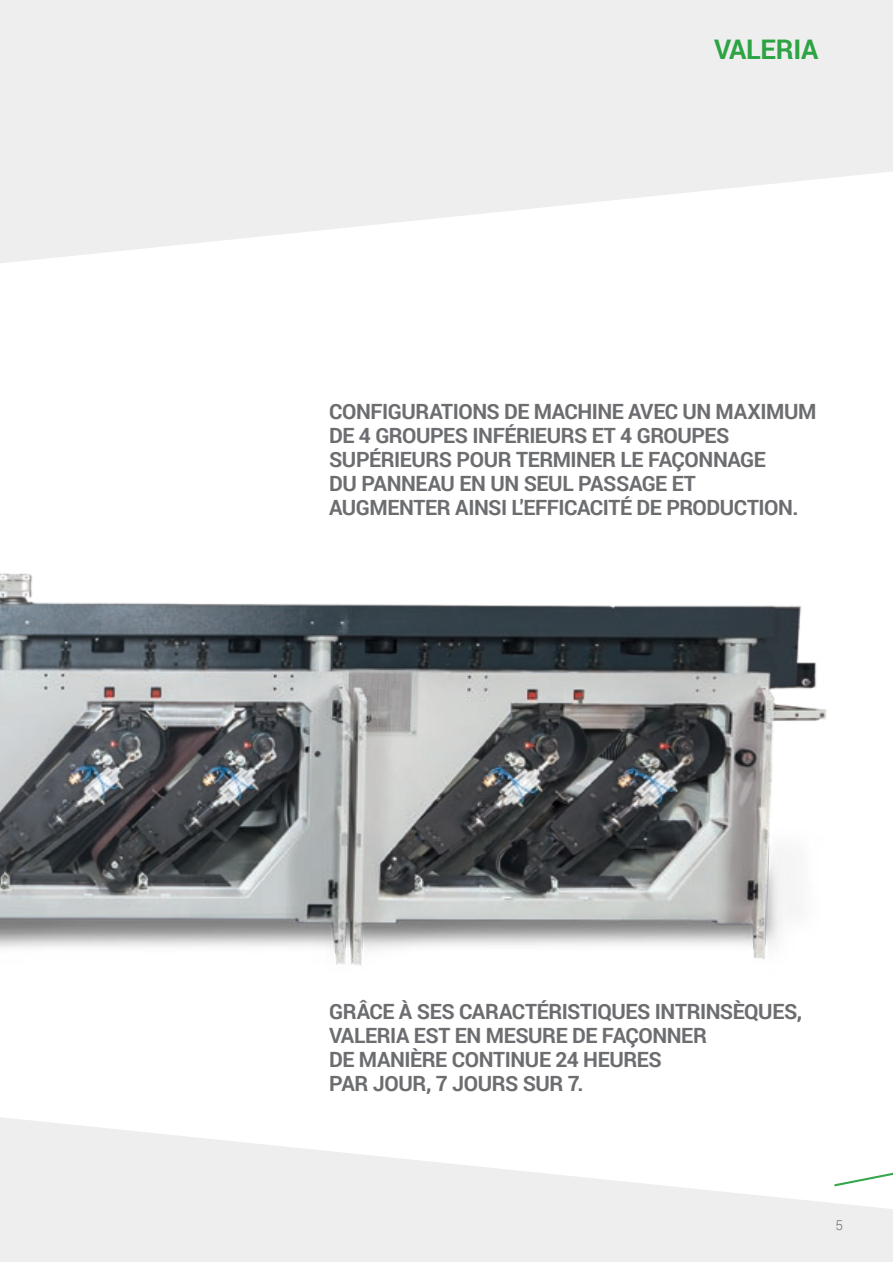
<style>
.page{position:relative;width:893px;height:1263px;background:#fff}
.page>*{position:absolute;margin:0;border:0;box-sizing:border-box;transform-origin:0 0}
.t1{font:700 27px "Roboto";letter-spacing:-.01em;color:#2da343}
.t2{font:700 21px/24px "Roboto";letter-spacing:-.02em;color:#6c6d70}
.t3{font:300 13.5px "Roboto";color:#6c6d70}
</style>
<div class="page">
<svg style="left:0;top:0;width:893px;height:263px;fill:#eeeeef"></svg>
<svg style="left:0;top:1117px;width:893px;height:145px;fill:#eeeeef"></svg>
<svg style="left:834px;top:1170px;width:59px;height:16px"></svg>
<img style="left:0;top:573px;width:827px;height:393px">
<p class="t1" style="left:714px;top:30px;width:106px">VALERIA</p>
<p class="t2" style="left:329px;top:399px;width:489px">CONFIGURATIONS DE MACHINE AVEC UN MAXIMUM DE 4 GROUPES INFÉRIEURS ET 4 GROUPES SUPÉRIEURS POUR TERMINER LE FAÇONNAGE<br>DU PANNEAU EN UN SEUL PASSAGE ET AUGMENTER AINSI L'EFFICACITÉ DE PRODUCTION.</p>
<p class="t2" style="left:329px;top:998px;width:475px">GRÂCE À SES CARACTÉRISTIQUES INTRINSÈQUES,<br>VALERIA EST EN MESURE DE FAÇONNER<br>DE MANIÈRE CONTINUE 24 HEURES<br>PAR JOUR, 7 JOURS SUR 7.</p>
<p class="t3" style="left:836px;top:1215px;width:9px">5</p>
</div>
